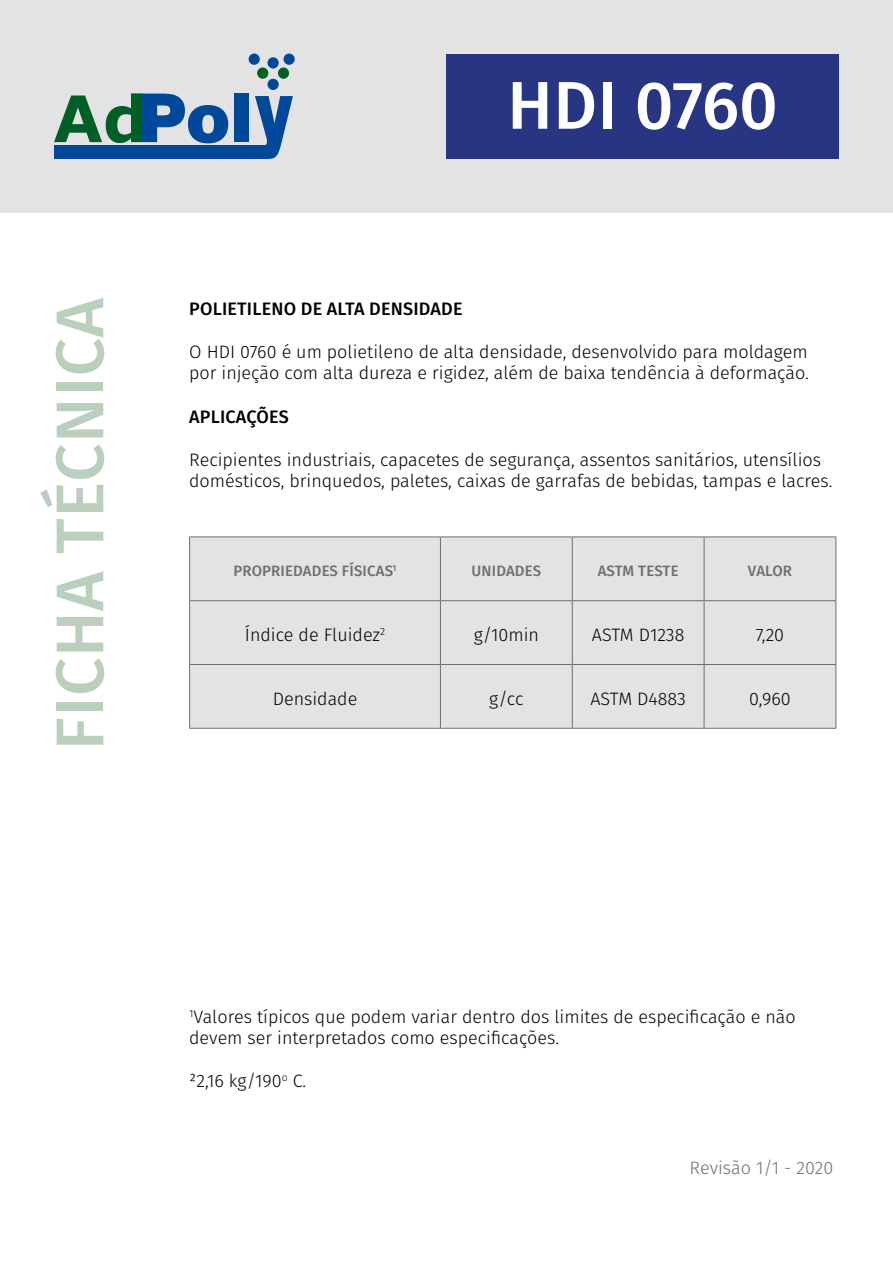
<style>
.page{position:relative;width:893px;height:1263px;background:#fff}
.page>*{position:absolute;margin:0;border:0;box-sizing:border-box;transform-origin:0 0}
.t1{font:500 67.5px "Fira Sans";letter-spacing:.01em;color:#bad0bc}
.t2{font:500 67.5px "Fira Sans";color:#fff}
.t3{font:300 18px/21.6px "Fira Sans";color:#000}
.t4{font:500 18px "Fira Sans";letter-spacing:.01em;color:#000}
.t5{font:300 18px "Fira Sans";color:#706f6f}
.t6{font:500 15px "Fira Sans";letter-spacing:.01em;color:#706f6f}
</style>
<div class="page">
<div style="left:0;top:0;width:893px;height:213px;background:#e3e3e3"></div>
<svg style="left:54px;top:93px;width:174px;height:50px"></svg>
<div style="left:234px;top:94px;width:15px;height:48px;background:#00489a"></div>
<div style="left:54px;top:145px;width:212px;height:14px;background:#00489a"></div>
<svg style="left:255px;top:96px;width:38px;height:63px"></svg>
<div style="left:268px;top:79px;width:11px;height:11px;background:#00489a;border-radius:50%"></div>
<div style="left:257px;top:67px;width:11px;height:12px;background:#005f27;border-radius:50%"></div>
<div style="left:278px;top:67px;width:11px;height:12px;background:#005f27;border-radius:50%"></div>
<div style="left:249px;top:54px;width:11px;height:11px;background:#00489a;border-radius:50%"></div>
<div style="left:283px;top:54px;width:12px;height:11px;background:#00489a;border-radius:50%"></div>
<div style="left:268px;top:57px;width:11px;height:12px;background:#00489a;border-radius:50%"></div>
<div style="left:190px;top:537px;width:645px;height:191px;background:#e3e3e3"></div>
<hr style="left:189px;top:536px;width:251px;height:1px;background:#706f6f">
<hr style="left:189px;top:537px;width:1px;height:63px;background:#706f6f">
<hr style="left:440px;top:536px;width:132px;height:1px;background:#706f6f">
<hr style="left:440px;top:537px;width:1px;height:63px;background:#706f6f">
<hr style="left:572px;top:536px;width:132px;height:1px;background:#706f6f">
<hr style="left:572px;top:537px;width:1px;height:63px;background:#706f6f">
<hr style="left:704px;top:536px;width:132px;height:1px;background:#706f6f">
<hr style="left:704px;top:537px;width:1px;height:63px;background:#706f6f">
<hr style="left:835px;top:537px;width:1px;height:63px;background:#706f6f">
<hr style="left:189px;top:600px;width:251px;height:1px;background:#706f6f">
<hr style="left:189px;top:601px;width:1px;height:63px;background:#706f6f">
<hr style="left:440px;top:600px;width:132px;height:1px;background:#706f6f">
<hr style="left:440px;top:601px;width:1px;height:63px;background:#706f6f">
<hr style="left:572px;top:600px;width:132px;height:1px;background:#706f6f">
<hr style="left:572px;top:601px;width:1px;height:63px;background:#706f6f">
<hr style="left:704px;top:600px;width:132px;height:1px;background:#706f6f">
<hr style="left:704px;top:601px;width:1px;height:63px;background:#706f6f">
<hr style="left:835px;top:601px;width:1px;height:63px;background:#706f6f">
<hr style="left:189px;top:664px;width:251px;height:1px;background:#706f6f">
<hr style="left:189px;top:665px;width:1px;height:63px;background:#706f6f">
<hr style="left:440px;top:664px;width:132px;height:1px;background:#706f6f">
<hr style="left:440px;top:665px;width:1px;height:63px;background:#706f6f">
<hr style="left:572px;top:664px;width:132px;height:1px;background:#706f6f">
<hr style="left:572px;top:665px;width:1px;height:63px;background:#706f6f">
<hr style="left:704px;top:664px;width:132px;height:1px;background:#706f6f">
<hr style="left:704px;top:665px;width:1px;height:63px;background:#706f6f">
<hr style="left:835px;top:665px;width:1px;height:63px;background:#706f6f">
<hr style="left:189px;top:728px;width:251px;height:1px;background:#706f6f">
<hr style="left:440px;top:728px;width:132px;height:1px;background:#706f6f">
<hr style="left:572px;top:728px;width:132px;height:1px;background:#706f6f">
<hr style="left:704px;top:728px;width:132px;height:1px;background:#706f6f">
<div style="left:446px;top:54px;width:393px;height:104px;background:#283583"></div>
<h1 class="t1" style="left:26px;top:750px;width:454px;rotate:-90deg">FICHA TÉCNICA</h1>
<h1 class="t2" style="left:507px;top:51px;width:272px">HDI 0760</h1>
<p class="t4" style="left:189px;top:294px;width:275px">POLIETILENO DE ALTA DENSIDADE</p>
<p class="t3" style="left:189px;top:340px;width:621px">O HDI 0760 é um polietileno de alta densidade, desenvolvido para moldagem por injeção com alta dureza e rigidez, além de baixa tendência à deformação.</p>
<p class="t4" style="left:189px;top:402px;width:101px">APLICAÇÕES</p>
<p class="t3" style="left:189px;top:448px;width:645px">Recipientes industriais, capacetes de segurança, assentos sanitários, utensílios domésticos, brinquedos, paletes, caixas de garrafas de bebidas, tampas e lacres.</p>
<p class="t6" style="left:234px;top:558px;width:165px">PROPRIEDADES FÍSICAS<sup>1</sup></p>
<p class="t6" style="left:472px;top:558px;width:71px">UNIDADES</p>
<p class="t6" style="left:598px;top:558px;width:82px">ASTM TESTE</p>
<p class="t6" style="left:748px;top:558px;width:46px">VALOR</p>
<p class="t3" style="left:245px;top:624px;width:142px">Índice de Fluidez<sup>2</sup></p>
<p class="t3" style="left:474px;top:624px;width:67px">g/10min</p>
<p class="t3" style="left:592px;top:624px;width:94px">ASTM D1238</p>
<p class="t3" style="left:756px;top:624px;width:30px">7,20</p>
<p class="t3" style="left:273px;top:687px;width:86px">Densidade</p>
<p class="t3" style="left:489px;top:687px;width:36px">g/cc</p>
<p class="t3" style="left:590px;top:687px;width:97px">ASTM D4883</p>
<p class="t3" style="left:749px;top:687px;width:43px">0,960</p>
<p class="t3" style="left:189px;top:1005px;width:608px"><sup>1</sup>Valores típicos que podem variar dentro dos limites de especificação e não devem ser interpretados como especificações.</p>
<p class="t3" style="left:189px;top:1070px;width:119px">²2,16 kg/190<sup>o</sup> C.</p>
<p class="t5" style="left:690px;top:1154px;width:145px">Revisão 1/1 - 2020</p>
</div>
